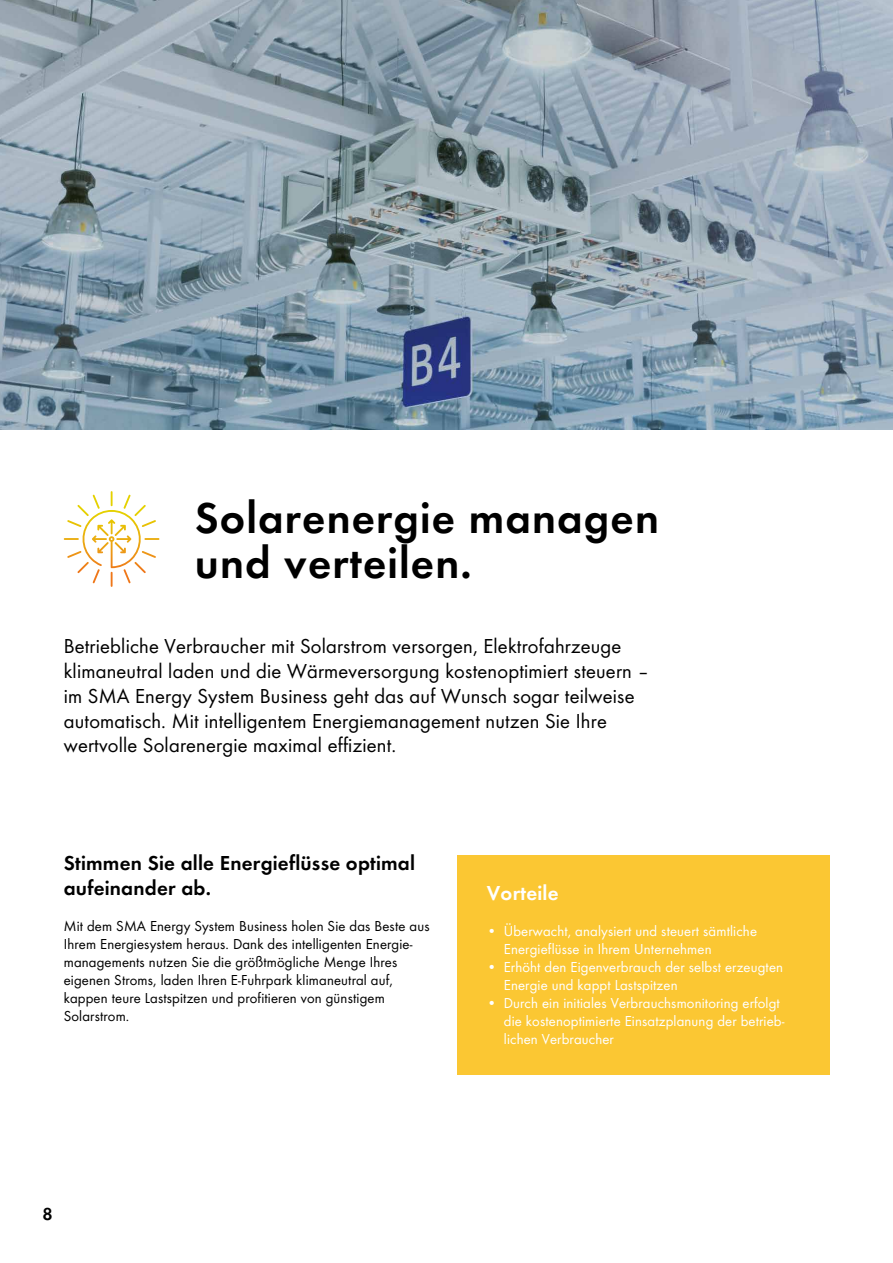
<style>
.page{position:relative;width:893px;height:1263px;background:#fff}
.page>*{position:absolute;margin:0;border:0;box-sizing:border-box;transform-origin:0 0}
.t1{font:600 45px/45px "SMA Futura Global";letter-spacing:.025em;color:#000}
.t2{font:21px/24.8px "SMA Futura Global";letter-spacing:.01em;color:#000}
.t3{font:600 21px/24.8px "SMA Futura Global";letter-spacing:.01em;color:#000}
.t4{font:600 21px "SMA Futura Global";letter-spacing:.01em;color:#fff}
.t5{font:600 18px "SMA Futura Global";color:#000}
.t6{font:15px/18px "SMA Futura Global";letter-spacing:.01em;color:#000}
.t7{font:15px/18px "SMA Futura Global";letter-spacing:.01em;color:#fff}
</style>
<div class="page">
<img style="left:0;top:0;width:893px;height:429px">
<svg style="left:67px;top:491px;width:89px;height:77px"></svg>
<div style="left:457px;top:855px;width:372px;height:219px;background:#fbc733"></div>
<h1 class="t1" style="left:195px;top:495px;width:466px">Solarenergie managen und verteilen.</h1>
<p class="t2" style="left:64px;top:634px;width:587px">Betriebliche Verbraucher mit Solarstrom versorgen, Elektrofahrzeuge klimaneutral laden und die Wärmeversorgung kostenoptimiert steuern – im SMA Energy System Business geht das auf Wunsch sogar teilweise automatisch. Mit intelligentem Energiemanagement nutzen Sie Ihre wertvolle Solarenergie maximal effizient.</p>
<p class="t3" style="left:64px;top:851px;width:353px">Stimmen Sie alle Energieflüsse optimal aufeinander ab.</p>
<p class="t6" style="left:64px;top:917px;width:367px">Mit dem SMA Energy System Business holen Sie das Beste aus Ihrem Energiesystem heraus. Dank des intelligenten Energie&shy;managements nutzen Sie die größtmögliche Menge Ihres eigenen Stroms, laden Ihren E-Fuhrpark klimaneutral auf, kappen teure Lastspitzen und profitieren von günstigem Solarstrom.</p>
<p class="t4" style="left:487px;top:881px;width:73px">Vorteile</p>
<p class="t7" style="left:504px;top:922px;width:255px;text-indent:-17px">• Überwacht, analysiert und steuert sämtliche<br>Energieflüsse in Ihrem Unternehmen</p>
<p class="t7" style="left:504px;top:958px;width:281px;text-indent:-17px">• Erhöht den Eigenverbrauch der selbst erzeugten<br>Energie und kappt Lastspitzen</p>
<p class="t7" style="left:504px;top:994px;width:282px;text-indent:-17px">• Durch ein initiales Verbrauchsmonitoring erfolgt die kostenoptimierte Einsatzplanung der betrieb&shy;lichen Verbraucher</p>
<p class="t5" style="left:43px;top:1204px;width:12px">8</p>
</div>
